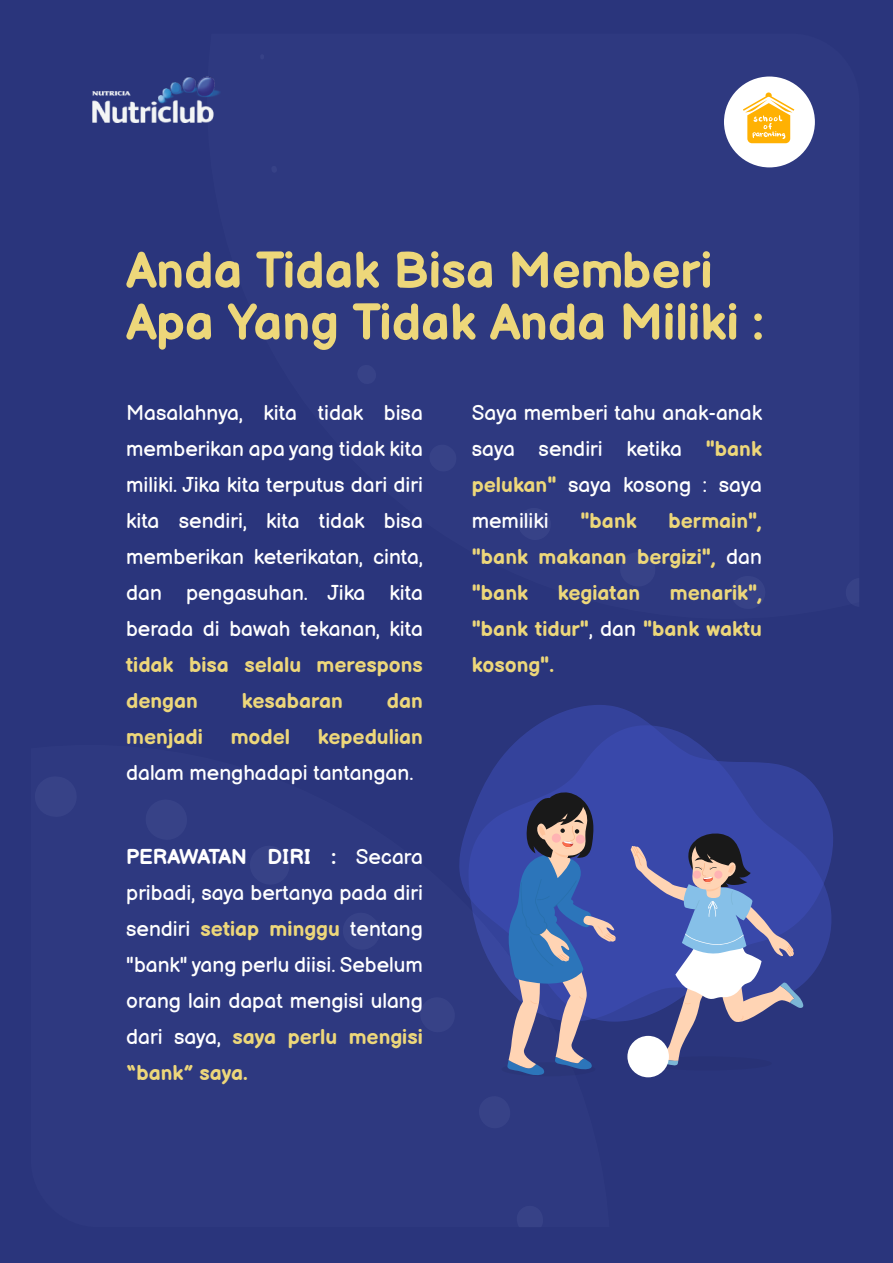
<style>
.page{position:relative;width:893px;height:1263px;background:#2a357c}
.page>*{position:absolute;margin:0;border:0;box-sizing:border-box;transform-origin:0 0}
.t1{font:700 50.25px/51.9px "Balsamiq Sans";color:#edd77a}
.t2{font:21px/36px "Balsamiq Sans";color:#fff;text-align:justify}
.t3{font:700 21px/36px "Balsamiq Sans";color:#edd77a;text-align:justify}
.s1{font-weight:700}
.s2{font-weight:700;color:#edd77a}
.s3{font-weight:400;color:#fff}
</style>
<div class="page">
<svg style="left:517px;top:1206px;width:26px;height:21px"></svg>
<svg style="left:479px;top:1096px;width:31px;height:32px"></svg>
<svg style="left:420px;top:998px;width:35px;height:34px"></svg>
<svg style="left:343px;top:913px;width:37px;height:36px"></svg>
<svg style="left:250px;top:846px;width:39px;height:38px"></svg>
<svg style="left:146px;top:800px;width:41px;height:40px"></svg>
<svg style="left:35px;top:777px;width:41px;height:40px"></svg>
<svg style="left:272px;top:166px;width:5px;height:6px"></svg>
<svg style="left:304px;top:271px;width:11px;height:11px"></svg>
<svg style="left:358px;top:365px;width:18px;height:19px"></svg>
<svg style="left:430px;top:445px;width:26px;height:26px"></svg>
<svg style="left:518px;top:508px;width:33px;height:32px"></svg>
<svg style="left:620px;top:553px;width:35px;height:33px"></svg>
<svg style="left:731px;top:576px;width:34px;height:33px"></svg>
<svg style="left:846px;top:578px;width:13px;height:26px"></svg>
<img style="left:92px;top:77px;width:128px;height:46px">
<div style="left:724px;top:77px;width:91px;height:90px;background:#fff;border-radius:50%"></div>
<svg style="left:743px;top:92px;width:51px;height:51px"></svg>
<svg style="left:459px;top:705px;width:374px;height:317px"></svg>
<svg style="left:469px;top:725px;width:362px;height:296px"></svg>
<div style="left:642px;top:1056px;width:130px;height:14px;background:#283276;border-radius:50%"></div>
<svg style="left:631px;top:833px;width:172px;height:234px"></svg>
<div style="left:627px;top:1036px;width:42px;height:41px;background:#fff;border-radius:50%"></div>
<svg style="left:506px;top:791px;width:110px;height:284px;background:#54649d"></svg>
<h1 class="t1" style="left:126px;top:239px;width:640px">Anda Tidak Bisa Memberi<br>Apa Yang Tidak Anda Miliki :</h1>
<p class="t2" style="left:126px;top:393px;width:298px">Masalahnya, kita tidak bisa memberikan apa yang tidak kita miliki. Jika kita terputus dari diri kita sendiri, kita tidak bisa memberikan keterikatan, cinta, dan pengasuhan. Jika kita berada di bawah tekanan, kita</p>
<p class="t3" style="left:126px;top:644px;width:298px">tidak bisa selalu merespons dengan</p>
<p class="t3" style="left:242px;top:680px;width:103px">kesabaran</p>
<p class="t3" style="left:387px;top:680px;width:38px">dan</p>
<p class="t3" style="left:126px;top:716px;width:78px">menjadi</p>
<p class="t3" style="left:231px;top:716px;width:61px">model</p>
<p class="t3" style="left:318px;top:716px;width:107px">kepedulian</p>
<p class="t2" style="left:126px;top:753px;width:289px">dalam menghadapi tantangan.</p>
<p class="t2" style="left:126px;top:838px;width:298px"><span class="s1">PERAWATAN DIRI :</span> Secara pribadi, saya bertanya pada diri sendiri <span class="s2">setiap minggu</span> tentang "bank" yang perlu diisi. Sebelum orang lain dapat mengisi ulang dari saya, <span class="s2">saya perlu mengisi “bank” saya.</span></p>
<p class="t2" style="left:472px;top:393px;width:292px">Saya memberi tahu anak-anak saya sendiri ketika <span class="s2">"bank pelukan"</span> saya kosong : saya memiliki</p>
<p class="t3" style="left:472px;top:500px;width:292px;text-indent:197px">bermain", "bank makanan bergizi", <span class="s3">dan </span>"bank</p>
<p class="t3" style="left:580px;top:500px;width:58px">"bank</p>
<p class="t3" style="left:472px;top:572px;width:292px;text-indent:198px">menarik", "bank tidur"<span class="s3">, dan</span> "bank waktu kosong".</p>
<p class="t3" style="left:558px;top:572px;width:84px">kegiatan</p>
</div>
